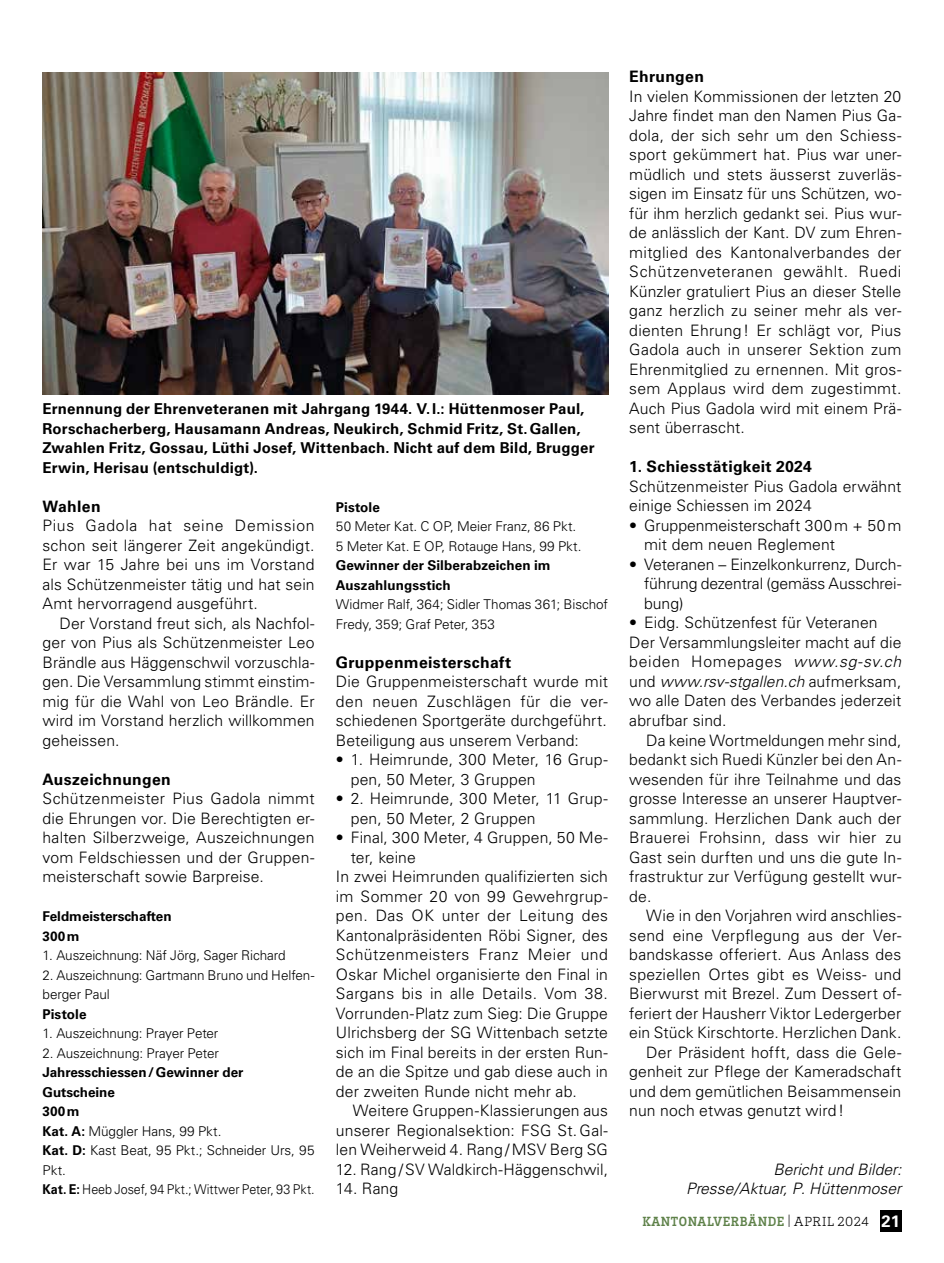
<style>
.page{position:relative;width:944px;height:1263px;background:#fff}
.page>*{position:absolute;margin:0;border:0;box-sizing:border-box;transform-origin:0 0}
.t1{font:300 15.75px/19.5px "Univers LT Std";letter-spacing:.01em;color:#000;text-align:justify}
.t2{font:700 15.75px "Univers LT Std";letter-spacing:.02em;color:#000}
.t3{font:italic 300 15.75px/19.5px "Univers LT Std";color:#000;text-align:right}
.t4{font:300 15.75px "Univers LT Std";letter-spacing:.03em;color:#000}
.t5{font:700 15px/19.5px "Univers LT Std";letter-spacing:.015em;color:#000}
.t6{font:700 13.65px "Brix Slab";letter-spacing:.045em;color:#5e8149;scale:.93 1}
.t7{font:300 13.5px/19.5px "Univers LT Std";letter-spacing:-.005em;color:#000}
.t8{font:700 13.5px/19.5px "Univers LT Std";letter-spacing:.005em;color:#000}
.s1{font-weight:700}
.s2{font-style:italic}
.s3{font-weight:300;font-size:13.5px;color:#000}
.s4{font-family:"Univers LT Std";font-size:16.5px;color:#fff}
</style>
<div class="page">
<div style="left:880px;top:1210px;width:21px;height:21px;background:#000"></div>
<img style="left:43px;top:72px;width:565px;height:322px">
<p class="t5" style="left:43px;top:399px;width:553px">Ernennung der Ehrenveteranen mit Jahrgang 1944. V.l.: Hüttenmoser Paul, Rorschacherberg, Hausamann Andreas, Neukirch, Schmid Fritz, St.Gallen, Zwahlen Fritz, Gossau, Lüthi Josef, Wittenbach. Nicht auf dem Bild, Brugger Erwin, Herisau (entschuldigt).</p>
<p class="t2" style="left:43px;top:497px;width:60px">Wahlen</p>
<p class="t1" style="left:43px;top:516px;width:274px">Pius Gadola hat seine Demission schon seit längerer Zeit angekündigt.<br>Er war 15 Jahre bei uns im Vorstand als Schützenmeister tätig und hat sein Amt hervorragend ausgeführt.</p>
<p class="t1" style="left:43px;top:613px;width:274px;text-indent:17px">Der Vorstand freut sich, als Nachfol&shy;ger von Pius als Schützenmeister Leo Brändle aus Häggenschwil vorzuschla&shy;gen. Die Versammlung stimmt einstim&shy;mig für die Wahl von Leo Brändle. Er wird im Vorstand herzlich willkommen geheissen.</p>
<p class="t2" style="left:43px;top:770px;width:130px">Auszeichnungen</p>
<p class="t1" style="left:43px;top:789px;width:274px">Schützenmeister Pius Gadola nimmt die Ehrungen vor. Die Berechtigten er&shy;halten Silberzweige, Auszeichnungen vom Feldschiessen und der Gruppen&shy;meisterschaft sowie Barpreise.</p>
<p class="t8" style="left:43px;top:907px;width:131px">Feldmeisterschaften<br>300m</p>
<p class="t7" style="left:43px;top:945px;width:245px">1. Auszeichnung: Näf Jörg, Sager Richard</p>
<p class="t7" style="left:43px;top:965px;width:274px">2. Auszeichnung: Gartmann Bruno und Helfen&shy;berger Paul</p>
<p class="t8" style="left:43px;top:1004px;width:46px">Pistole</p>
<p class="t7" style="left:43px;top:1023px;width:177px">1. Auszeichnung: Prayer Peter</p>
<p class="t7" style="left:43px;top:1043px;width:178px">2. Auszeichnung: Prayer Peter</p>
<p class="t7" style="left:43px;top:1062px;width:274px"><span class="s1">Jahresschiessen/Gewinner der<br>Gutscheine<br>300m<br>Kat. A:</span> Müggler Hans, 99 Pkt.<br><span class="s1">Kat. D:</span> Kast Beat, 95 Pkt.; Schneider Urs, 95<br>Pkt.<br><span class="s1">Kat. E:</span> Heeb Josef, 94 Pkt.; Wittwer Peter, 93 Pkt.</p>
<p class="t8" style="left:336px;top:497px;width:46px">Pistole</p>
<p class="t7" style="left:336px;top:516px;width:247px">50 Meter Kat. C OP, Meier Franz, 86 Pkt.<br>5 Meter Kat. E OP, Rotauge Hans, 99 Pkt.</p>
<p class="t8" style="left:336px;top:556px;width:216px">Gewinner der Silberabzeichen im<br>Auszahlungsstich</p>
<p class="t7" style="left:336px;top:594px;width:274px">Widmer Ralf, 364; Sidler Thomas 361; Bischof<br>Fredy, 359; Graf Peter, 353</p>
<p class="t2" style="left:336px;top:653px;width:177px">Gruppenmeisterschaft</p>
<p class="t1" style="left:336px;top:672px;width:274px">Die Gruppenmeisterschaft wurde mit den neuen Zuschlägen für die ver&shy;schiedenen Sportgeräte durchgeführt.<br>Beteiligung aus unserem Verband:</p>
<p class="t1" style="left:351px;top:750px;width:259px;text-indent:-15px">• 1. Heimrunde, 300 Meter, 16 Grup&shy;pen, 50 Meter, 3 Gruppen</p>
<p class="t1" style="left:351px;top:789px;width:259px;text-indent:-15px">• 2. Heimrunde, 300 Meter, 11 Grup&shy;pen, 50 Meter, 2 Gruppen</p>
<p class="t1" style="left:336px;top:828px;width:274px">• Final, 300 Meter, 4 Gruppen, 50 Me-</p>
<p class="t1" style="left:351px;top:847px;width:67px">ter, keine</p>
<p class="t1" style="left:336px;top:867px;width:274px">In zwei Heimrunden qualifizierten sich</p>
<p class="t1" style="left:336px;top:886px;width:274px">im Sommer 20 von 99 Gewehrgrup-</p>
<p class="t1" style="left:336px;top:906px;width:274px">pen. Das OK unter der Leitung des</p>
<p class="t1" style="left:336px;top:925px;width:274px">Kantonalpräsidenten Röbi Signer, des</p>
<p class="t4" style="left:336px;top:945px;width:274px">Schützenmeisters Franz Meier und</p>
<p class="t1" style="left:336px;top:964px;width:274px">Oskar Michel organisierte den Final in</p>
<p class="t1" style="left:336px;top:984px;width:274px">Sargans bis in alle Details. Vom 38.</p>
<p class="t1" style="left:336px;top:1003px;width:274px">Vorrunden-Platz zum Sieg: Die Gruppe</p>
<p class="t1" style="left:336px;top:1023px;width:274px">Ulrichsberg der SG Wittenbach setzte</p>
<p class="t1" style="left:336px;top:1042px;width:274px">sich im Final bereits in der ersten Run-</p>
<p class="t1" style="left:336px;top:1062px;width:274px">de an die Spitze und gab diese auch in</p>
<p class="t1" style="left:336px;top:1081px;width:242px">der zweiten Runde nicht mehr ab.</p>
<p class="t1" style="left:353px;top:1101px;width:257px">Weitere Gruppen-Klassierungen aus</p>
<p class="t1" style="left:336px;top:1120px;width:274px">unserer Regionalsektion: FSG St. Gal-</p>
<p class="t1" style="left:336px;top:1140px;width:274px">len Weiherweid 4. Rang /MSV Berg SG</p>
<p class="t1" style="left:336px;top:1159px;width:274px">12. Rang /SV Waldkirch-Häggenschwil,</p>
<p class="t1" style="left:336px;top:1179px;width:64px">14. Rang</p>
<p class="t2" style="left:629px;top:68px;width:76px">Ehrungen</p>
<p class="t1" style="left:629px;top:87px;width:274px;text-align:left">In vielen Kommissionen der letzten 20<br>Jahre findet man den Namen Pius Ga&shy;dola, der sich sehr um den Schiess&shy;sport gekümmert hat. Pius war uner&shy;müdlich und stets äusserst zuverläs&shy;sigen im Einsatz für uns Schützen, wo&shy;für ihm herzlich gedankt sei. Pius wur&shy;de anlässlich der Kant. DV zum Ehren&shy;mitglied des Kantonalverbandes der Schützenveteranen gewählt. Ruedi Künzler gratuliert Pius an dieser Stelle ganz herzlich zu seiner mehr als ver&shy;dienten Ehrung! Er schlägt vor, Pius Gadola auch in unserer Sektion zum Ehrenmitglied zu ernennen. Mit gros-- sem Applaus wird dem zugestimmt.<br>Auch Pius Gadola wird mit einem Prä&shy;sent überrascht.</p>
<p class="t2" style="left:629px;top:458px;width:184px">1. Schiesstätigkeit 2024</p>
<p class="t1" style="left:629px;top:477px;width:274px">Schützenmeister Pius Gadola erwähnt einige Schiessen im 2024</p>
<p class="t1" style="left:644px;top:516px;width:259px;text-indent:-15px">• Gruppenmeisterschaft 300m + 50m mit dem neuen Reglement</p>
<p class="t1" style="left:644px;top:555px;width:258px;text-indent:-15px">• Veteranen – Einzelkonkurrenz, Durch&shy;führung dezentral (gemäss Ausschrei&shy;bung)</p>
<p class="t1" style="left:629px;top:613px;width:274px;text-align:left">• Eidg. Schützenfest für Veteranen<br>Der Versammlungsleiter macht auf die beiden Homepages <span class="s2">www.sg-sv.ch </span>und <span class="s2">www.rsv-stgallen.ch</span> aufmerksam, wo alle Daten des Verbandes jederzeit abrufbar sind.</p>
<p class="t1" style="left:629px;top:730px;width:274px;text-indent:17px">Da keine Wortmeldungen mehr sind, bedankt sich Ruedi Künzler bei den An&shy;wesenden für ihre Teilnahme und das grosse Interesse an unserer Hauptver&shy;sammlung. Herzlichen Dank auch der Brauerei Frohsinn, dass wir hier zu Gast sein durften und uns die gute In&shy;frastruktur zur Verfügung gestellt wur&shy;de.</p>
<p class="t1" style="left:646px;top:906px;width:256px">Wie in den Vorjahren wird anschlies-</p>
<p class="t1" style="left:629px;top:925px;width:274px">send eine Verpflegung aus der Ver-</p>
<p class="t1" style="left:629px;top:945px;width:274px">bandskasse offeriert. Aus Anlass des</p>
<p class="t1" style="left:629px;top:964px;width:274px">speziellen Ortes gibt es Weiss- und</p>
<p class="t1" style="left:629px;top:984px;width:274px">Bierwurst mit Brezel. Zum Dessert of-</p>
<p class="t1" style="left:629px;top:1003px;width:274px">feriert der Hausherr Viktor Ledergerber</p>
<p class="t1" style="left:629px;top:1023px;width:274px">ein Stück Kirschtorte. Herzlichen Dank.</p>
<p class="t1" style="left:646px;top:1042px;width:257px">Der Präsident hofft, dass die Gele-</p>
<p class="t1" style="left:629px;top:1062px;width:274px">genheit zur Pflege der Kameradschaft</p>
<p class="t1" style="left:629px;top:1081px;width:274px">und dem gemütlichen Beisammensein</p>
<p class="t1" style="left:629px;top:1101px;width:216px">nun noch etwas genutzt wird!</p>
<p class="t3" style="left:686px;top:1159px;width:217px">Bericht und Bilder:<br>Presse/Aktuar, P. Hüttenmoser</p>
<p class="t6" style="left:642px;top:1212px;width:279px">KANTONALVERBÄNDE <span class="s3">| APRIL 2024</span> <span class="s4">21</span></p>
</div>
